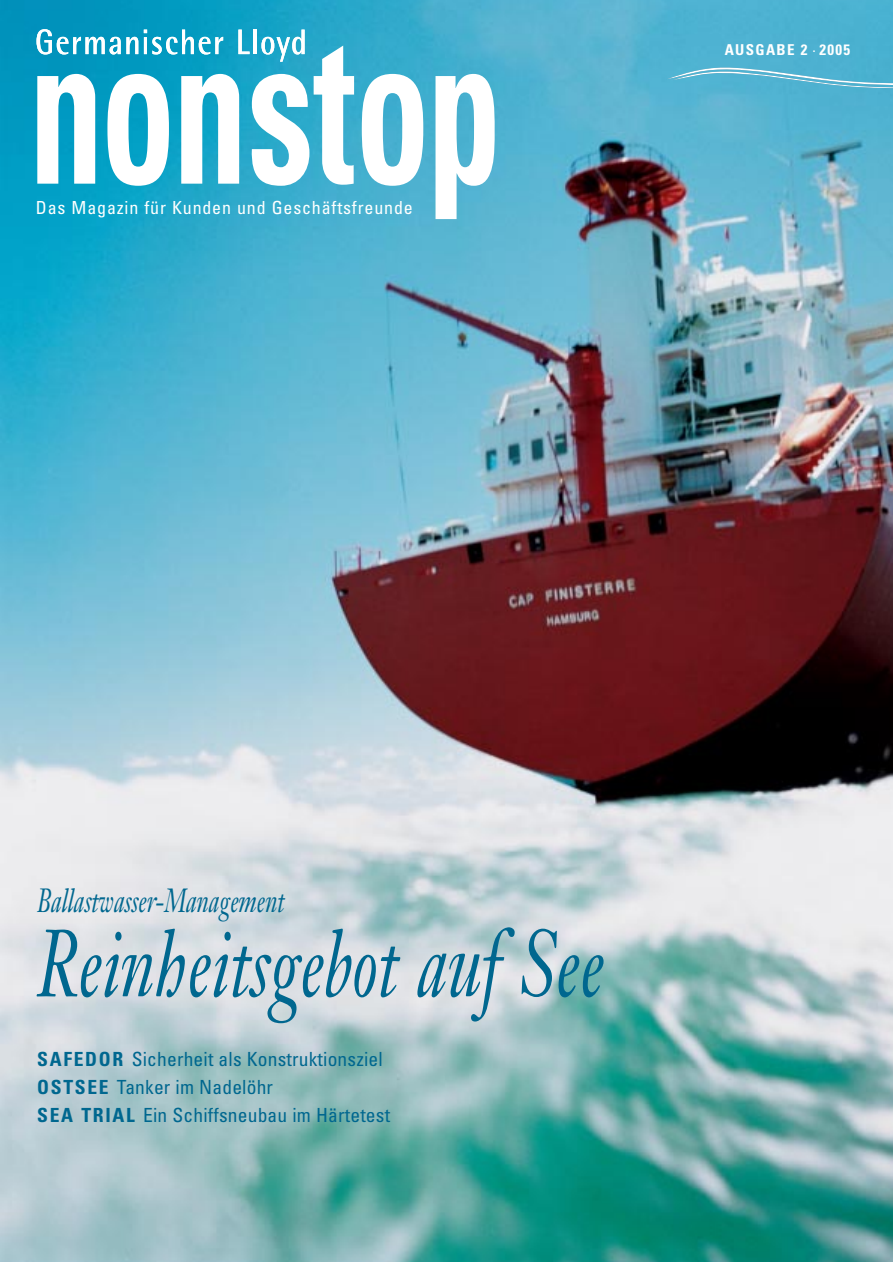
<style>
.page{position:relative;width:893px;height:1262px;background:#fff}
.page>*{position:absolute;margin:0;border:0;box-sizing:border-box;transform-origin:0 0}
.t1{font:italic 93.45px "Janson Text";color:#00678f;scale:.7 1}
.t2{font:italic 33px "Janson Text";color:#00678f;scale:.7 1}
.t3{font:condensed 19.5px/28px "Univers";letter-spacing:.01em;color:#00678f}
.t4{font:condensed 18px "Univers";letter-spacing:.045em;color:#fff}
.t5{font:700 condensed 15px "Univers";letter-spacing:.09em;color:#fff}
.s1{font-weight:700}
</style>
<div class="page">
<img style="left:0;top:0;width:892px;height:1261px">
<svg style="left:666px;top:68px;width:226px;height:20px;background:#64bad5"></svg>
<svg style="left:36px;top:29px;width:318px;height:157px"></svg>
<svg style="left:361px;top:74px;width:62px;height:112px"></svg>
<svg style="left:435px;top:74px;width:60px;height:145px"></svg>
<p class="t4" style="left:36px;top:201px;width:378px">Das Magazin für Kunden und Geschäftsfreunde</p>
<p class="t5" style="left:724px;top:44px;width:127px">AUSGABE 2 <sup>.</sup> 2005</p>
<h2 class="t2" style="left:37px;top:888px;width:355px">Ballastwasser-Management</h2>
<h1 class="t1" style="left:37px;top:928px;width:811px">Reinheitsgebot auf See</h1>
<p class="t3" style="left:37px;top:1046px;width:354px"><span class="s1">SAFEDOR</span> Sicherheit als Konstruktionsziel<br><span class="s1">OSTSEE</span> Tanker im Nadelöhr<br><span class="s1">SEA TRIAL</span> Ein Schiffsneubau im Härtetest</p>
</div>
